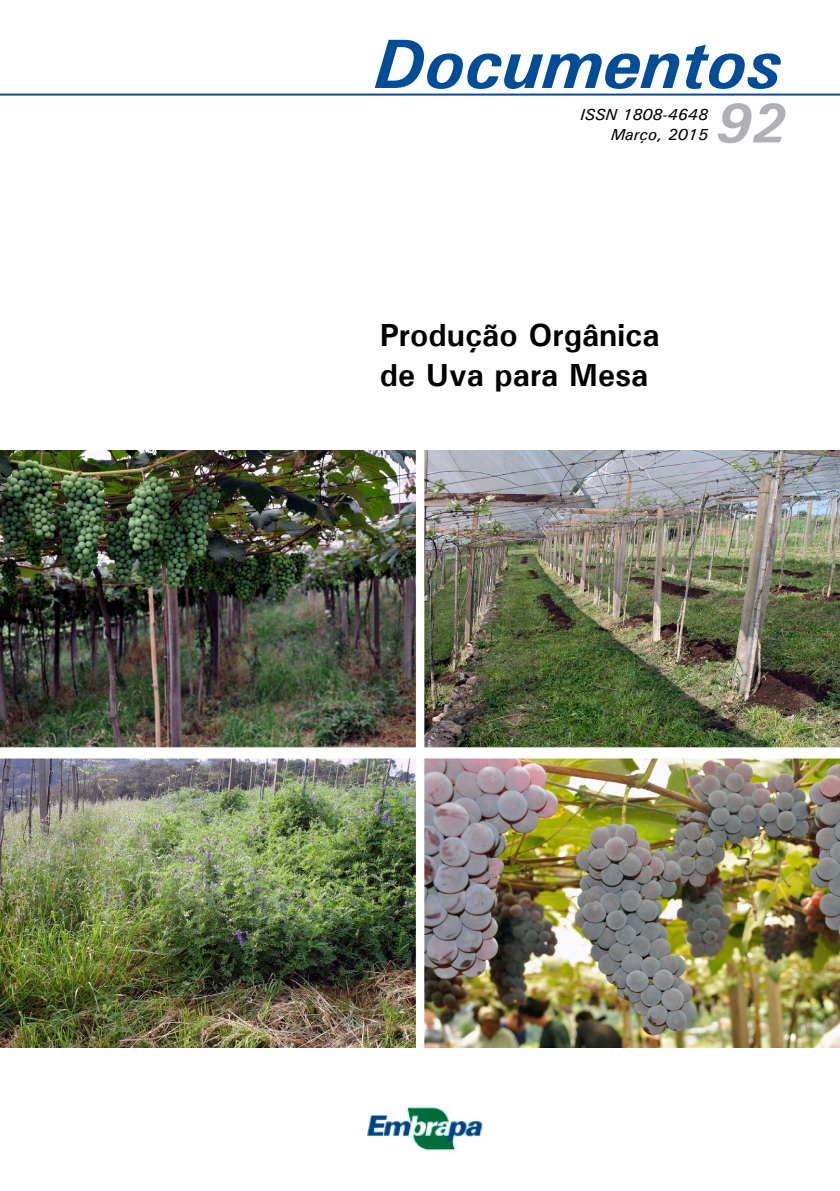
<style>
.page{position:relative;width:840px;height:1191px;background:#fff}
.page>*{position:absolute;margin:0;border:0;box-sizing:border-box;transform-origin:0 0}
.t1{font:italic 700 70px "Univers";color:#004d97}
.t2{font:italic 700 56px "Univers";color:#b0afb5}
.t3{font:700 32px/40px "Univers";color:#000}
.t4{font:italic 500 16px/19.2px "Univers";color:#000;text-align:right}
</style>
<div class="page">
<hr style="left:0;top:94px;width:839px;height:2px;background:#004d97">
<img style="left:367px;top:1107px;width:116px;height:44px">
<img style="left:0;top:450px;width:839px;height:597px">
<h1 class="t1" style="left:374px;top:20px;width:408px">Documentos</h1>
<p class="t4" style="left:580px;top:105px;width:129px">ISSN 1808-4648<br>Março, 2015</p>
<h2 class="t2" style="left:715px;top:88px;width:72px">92</h2>
<p class="t3" style="left:380px;top:314px;width:281px">Produção Orgânica de Uva para Mesa</p>
</div>
